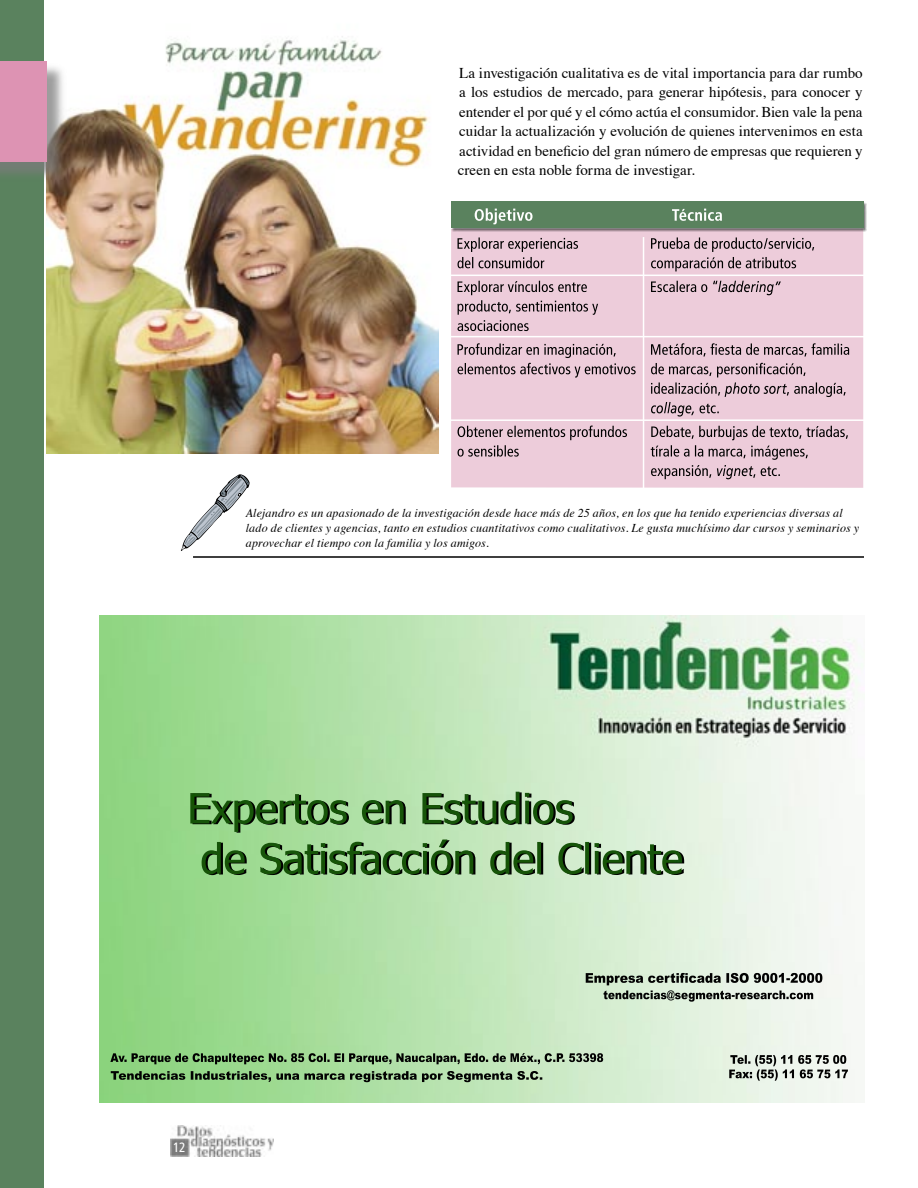
<style>
.page{position:relative;width:918px;height:1188px;background:#fff}
.page>*{position:absolute;margin:0;border:0;box-sizing:border-box;transform-origin:0 0}
.t1{font:15px/19.5px "Times";letter-spacing:-.005em;color:#000;text-align:justify}
.t2{font:condensed 13.5px "Frutiger";color:#fff}
.t3{font:italic 12px/15px "Times";letter-spacing:.015em;color:#000}
</style>
<div class="page">
<img style="left:171px;top:1126px;width:102px;height:30px">
<div style="left:451px;top:229px;width:412px;height:259px;background:#edccda"></div>
<div style="left:451px;top:202px;width:416px;height:29px;background:#000;opacity:.5"></div>
<div style="left:451px;top:202px;width:412px;height:26px;background:#5a825e"></div>
<img style="left:47px;top:36px;width:391px;height:417px">
<div style="left:0;top:0;width:44px;height:1188px;background:#5a825e"></div>
<div style="left:0;top:62px;width:67px;height:120px;background:#7c7c7c;opacity:.75"></div>
<div style="left:0;top:61px;width:47px;height:101px;background:#dd93b3"></div>
<svg style="left:475px;top:208px;width:247px;height:16px"></svg>
<svg style="left:458px;top:237px;width:356px;height:34px"></svg>
<svg style="left:458px;top:281px;width:323px;height:50px"></svg>
<svg style="left:458px;top:343px;width:391px;height:74px"></svg>
<svg style="left:458px;top:426px;width:390px;height:53px"></svg>
<hr style="left:448px;top:275px;width:421px;height:1px;background:#fff">
<hr style="left:448px;top:336px;width:421px;height:1px;background:#fff">
<hr style="left:448px;top:419px;width:421px;height:2px;background:#fff">
<hr style="left:643px;top:237px;width:1px;height:254px;background:#fff">
<svg style="left:180px;top:474px;width:70px;height:77px"></svg>
<hr style="left:193px;top:556px;width:671px;height:2px;background:#000">
<img style="left:99px;top:615px;width:764px;height:488px">
<img style="left:187px;top:780px;width:496px;height:103px">
<img style="left:110px;top:1049px;width:494px;height:17px">
<img style="left:585px;top:968px;width:238px;height:19px">
<img style="left:728px;top:1051px;width:120px;height:31px">
<img style="left:603px;top:986px;width:211px;height:17px">
<img style="left:110px;top:1067px;width:433px;height:16px">
<p class="t1" style="left:458px;top:62px;width:407px">La investigación cualitativa es de vital importancia para dar rumbo a los estudios de mercado, para generar hipótesis, para conocer y entender el por qué y el cómo actúa el consumidor. Bien vale la pena cuidar la actualización y evolución de quienes intervenimos en esta actividad en beneficio del gran número de empresas que requieren y creen en esta noble forma de investigar.</p>
<p class="t3" style="left:246px;top:504px;width:615px">Alejandro es un apasionado de la investigación desde hace más de 25 años, en los que ha tenido experiencias diversas al lado de clientes y agencias, tanto en estudios cuantitativos como cualitativos. Le gusta muchísimo dar cursos y seminarios y aprovechar el tiempo con la familia y los amigos.</p>
<p class="t2" style="left:173px;top:1140px;width:14px">12</p>
</div>
